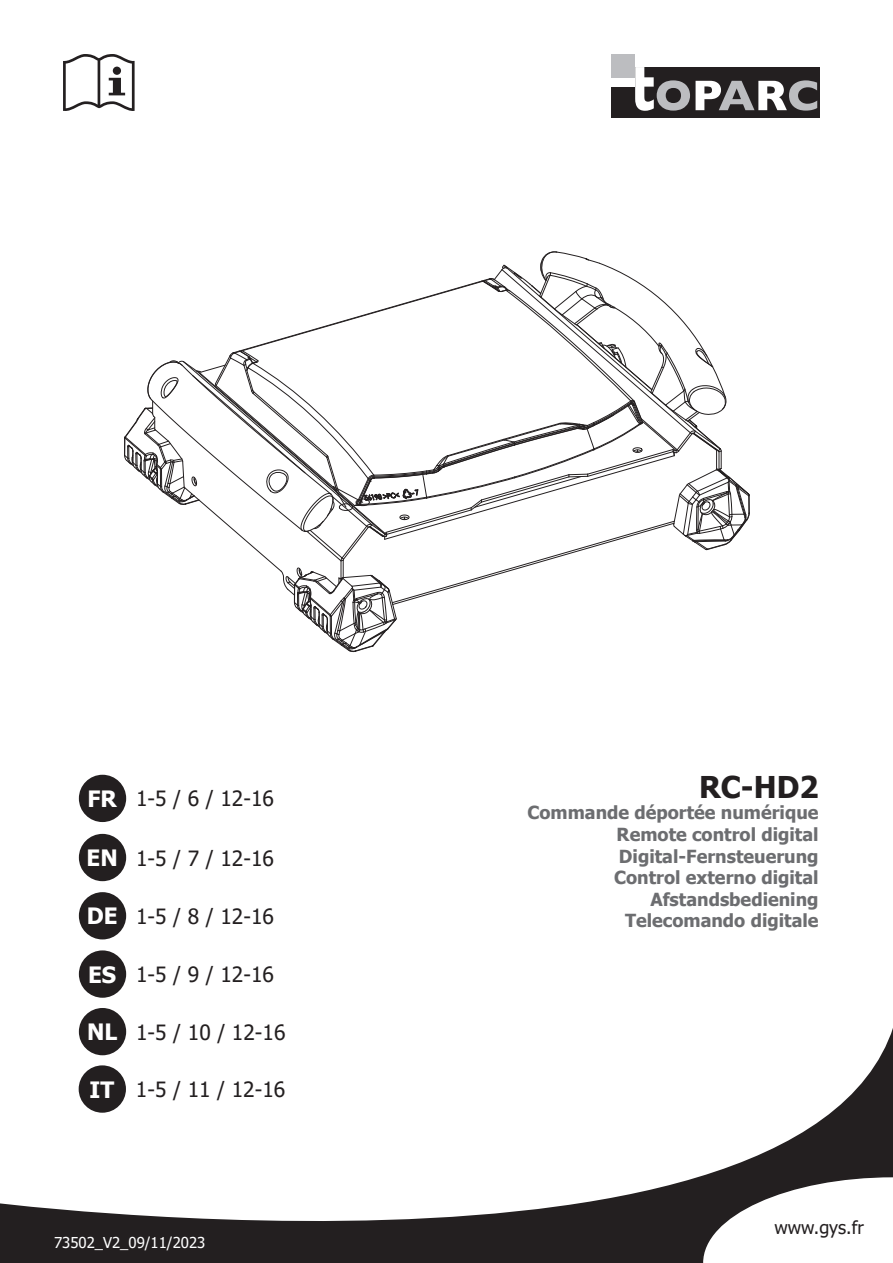
<style>
.page{position:relative;width:893px;height:1263px;background:#fff}
.page>*{position:absolute;margin:0;border:0;box-sizing:border-box;transform-origin:0 0}
.t1{font:700 30px "Tahoma";color:#231f20}
.t2{font:700 22.5px "Tahoma";color:#fff}
.t3{font:21px "Tahoma";color:#231f20}
.t4{font:700 18px "Tahoma";color:#6c6d70}
.t5{font:18px "Tahoma";color:#231f20}
.t6{font:15px "Tahoma";color:#fff}
</style>
<div class="page">
<svg style="left:0;top:982px;width:893px;height:281px"></svg>
<svg style="left:702px;top:1176px;width:191px;height:87px"></svg>
<svg style="left:63px;top:54px;width:72px;height:57px"></svg>
<div style="left:113px;top:67px;width:8px;height:8px;background:#231f20;border-radius:50%"></div>
<div style="left:79px;top:775px;width:47px;height:47px;background:#231f20;border-radius:50%"></div>
<div style="left:79px;top:834px;width:47px;height:47px;background:#231f20;border-radius:50%"></div>
<div style="left:79px;top:1008px;width:47px;height:47px;background:#231f20;border-radius:50%"></div>
<div style="left:612px;top:67px;width:208px;height:51px;background:#231f20"></div>
<svg style="left:635px;top:67px;width:55px;height:44px"></svg>
<svg style="left:696px;top:80px;width:121px;height:31px"></svg>
<div style="left:612px;top:63px;width:23px;height:24px;background:#fff"></div>
<div style="left:612px;top:54px;width:23px;height:23px;background:#bcbdc0"></div>
<svg style="left:124px;top:251px;width:626px;height:402px"></svg>
<div style="left:79px;top:892px;width:47px;height:47px;background:#231f20;border-radius:50%"></div>
<div style="left:79px;top:950px;width:47px;height:48px;background:#231f20;border-radius:50%"></div>
<div style="left:79px;top:1065px;width:47px;height:48px;background:#231f20;border-radius:50%"></div>
<p class="t2" style="left:87px;top:783px;width:31px">FR</p>
<p class="t3" style="left:136px;top:785px;width:139px">1-5 / 6 / 12-16</p>
<p class="t2" style="left:87px;top:842px;width:33px">EN</p>
<p class="t3" style="left:136px;top:844px;width:139px">1-5 / 7 / 12-16</p>
<p class="t2" style="left:87px;top:900px;width:32px">DE</p>
<p class="t3" style="left:136px;top:902px;width:139px">1-5 / 8 / 12-16</p>
<p class="t2" style="left:88px;top:959px;width:30px">ES</p>
<p class="t3" style="left:136px;top:960px;width:139px">1-5 / 9 / 12-16</p>
<p class="t2" style="left:87px;top:1016px;width:32px">NL</p>
<p class="t3" style="left:136px;top:1018px;width:151px">1-5 / 10 / 12-16</p>
<p class="t2" style="left:90px;top:1074px;width:26px">IT</p>
<p class="t3" style="left:136px;top:1075px;width:151px">1-5 / 11 / 12-16</p>
<p class="t6" style="left:54px;top:1232px;width:153px">73502_V2_09/11/2023</p>
<p class="t1" style="left:699px;top:766px;width:121px">RC-HD2</p>
<p class="t4" style="left:527px;top:800px;width:293px">Commande déportée numérique</p>
<p class="t4" style="left:617px;top:822px;width:203px">Remote control digital</p>
<p class="t4" style="left:619px;top:843px;width:201px">Digital-Fernsteuerung</p>
<p class="t4" style="left:614px;top:865px;width:206px">Control externo digital</p>
<p class="t4" style="left:650px;top:886px;width:170px">Afstandsbediening</p>
<p class="t4" style="left:625px;top:908px;width:195px">Telecomando digitale</p>
<p class="t5" style="left:774px;top:1215px;width:91px">www.gys.fr</p>
</div>
